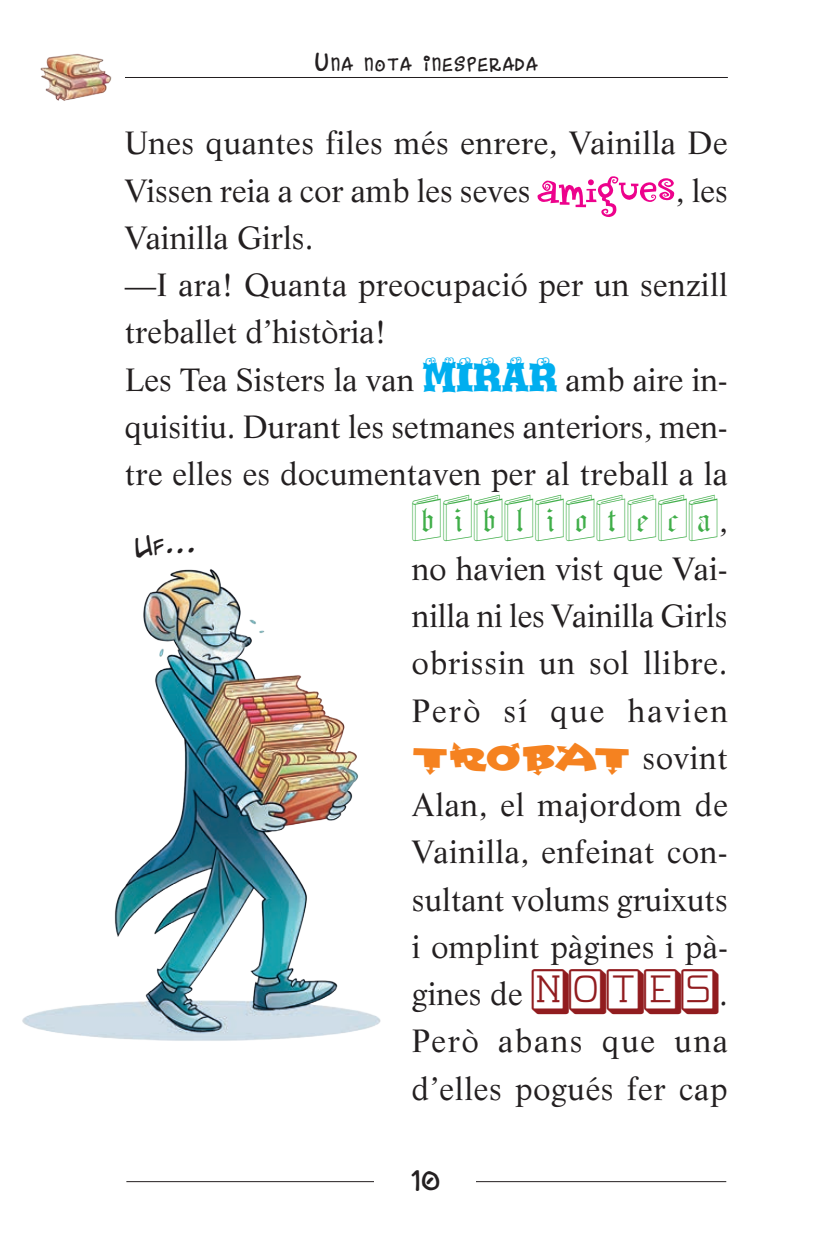
<style>
.page{position:relative;width:829px;height:1248px;background:#fff}
.page>*{position:absolute;margin:0;border:0;box-sizing:border-box;transform-origin:0 0}
.t1{font:45px "New Library";letter-spacing:.025em;color:#40ae49;scale:.9 1}
.t2{font:45px "Dance Party";color:#231f20}
.t3{font:38.25px "Waste Of Time 4";letter-spacing:.02em;color:#f58220;scale:1.26 1}
.t4{font:31.5px/47.2px "Life";letter-spacing:.005em;color:#231f20;text-align:justify}
.t5{font:28.35px "Dance Party";letter-spacing:.055em;color:#231f20}
.s1{font-size:40.5px}
.s2{font-family:"Circus Dog";font-size:54px;color:#ed028c}
.s3{font-family:"Eyeballs BT";font-size:40.5px;color:#00aeef}
.s4{font-family:"Life";font-size:31.5px;color:#231f20}
.s5{font-family:"Feggolite Keyed";font-size:45px;color:#911c1f}
</style>
<div class="page">
<img style="left:22px;top:569px;width:358px;height:472px">
<hr style="left:125px;top:77px;width:602px;height:1px;background:#231f20">
<hr style="left:126px;top:1181px;width:600px;height:1px;background:#231f20">
<div style="left:374px;top:1149px;width:101px;height:64px;background:#fff"></div>
<img style="left:40px;top:53px;width:72px;height:48px">
<p class="t5" style="left:315px;top:49px;width:223px"><span class="s1">U</span>na nota inesperada</p>
<p class="t4" style="left:125px;top:119px;width:604px;text-align:left">Unes quantes files més enrere, Vainilla De Vissen reia a cor amb les seves <span class="s2">amigues</span>, les Vainilla Girls.<br>—I ara! Quanta preocupació per un senzill treballet d’història!<br>Les Tea Sisters la van <span class="s3">MIRAR</span> amb aire in&shy;quisitiu. Durant les setmanes anteriors, men&shy;tre elles es documentaven per al treball a la</p>
<h1 class="t1" style="left:412px;top:495px;width:352px">BIBLIOTECA<span class="s4">,</span></h1>
<p class="t4" style="left:412px;top:544px;width:317px">no havien vist que Vai&shy;nilla ni les Vainilla Girls obrissin un sol llibre.<br>Però sí que havien</p>
<p class="t3" style="left:412px;top:726px;width:252px">TROBAT <span class="s4">sovint</span></p>
<p class="t4" style="left:412px;top:780px;width:317px">Alan, el majordom de Vainilla, enfeinat con&shy;sultant volums gruixuts i omplint pàgines i pà&shy;gines de <span class="s5">NOTES</span>.<br>Però abans que una d’elles pogués fer cap</p>
<h1 class="t2" style="left:411px;top:1156px;width:31px">10</h1>
</div>
